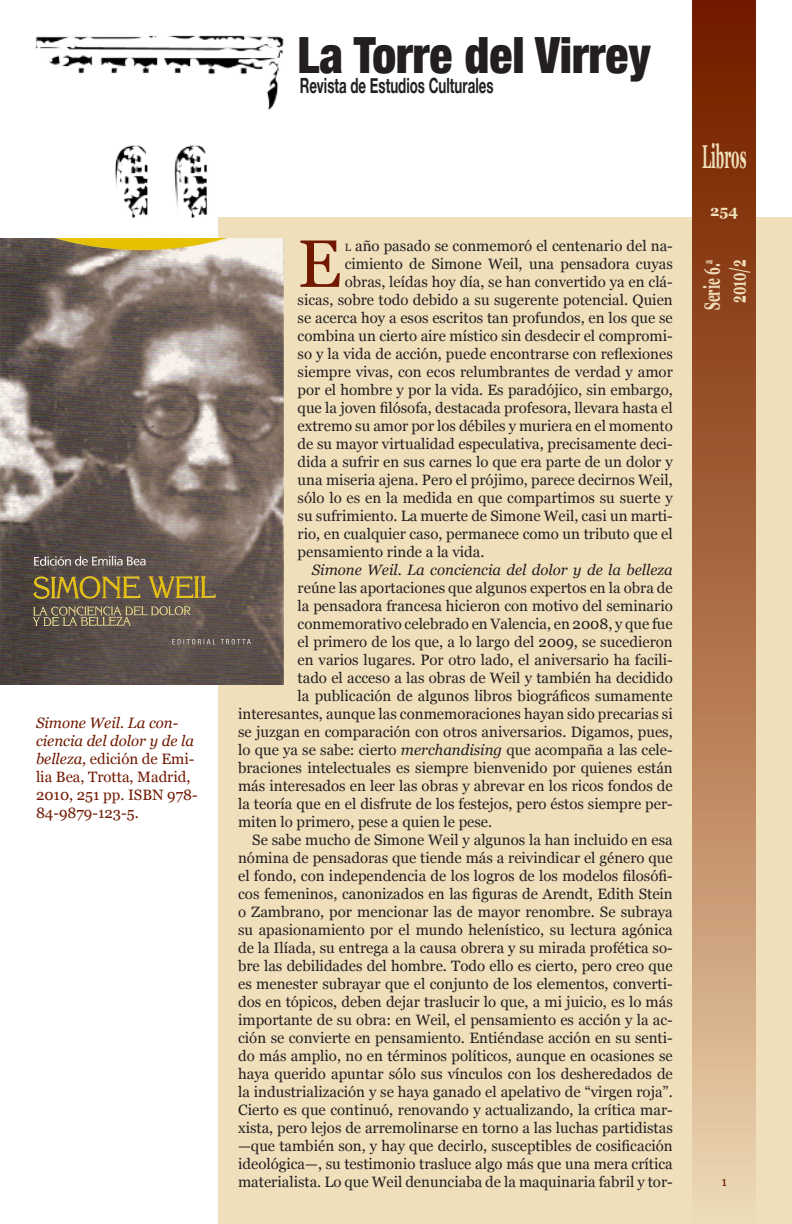
<style>
.page{position:relative;width:792px;height:1224px;background:#fff}
.page>*{position:absolute;margin:0;border:0;box-sizing:border-box;transform-origin:0 0}
.t1{font:66.9px "Georgia";color:#701900}
.t2{font:900 condensed 50px "Helvetica Neue";color:#231f20;scale:.95 1}
.t3{font:700 33px "Georgia";color:#efdfbb;scale:.4 1}
.t4{font:700 22px "Georgia";color:#efdfbb;scale:.55 1}
.t5{font:700 21px "Helvetica Neue";color:#231f20;scale:.63 1}
.Texto_nota_pie{font:15px/18px "Georgia";color:#231f20;text-align:justify}
.t6{font:15px/18px "Georgia";color:#701900}
.Texto_nota_pie-2{font:italic 15px "Georgia";color:#231f20}
.t7{font:700 15px "Georgia";color:#efdfbb}
.s1{font-style:italic}
.s2{font-size:10.5px}
</style>
<div class="page">
<div style="left:218px;top:217px;width:574px;height:1007px;background:#efdfbb"></div>
<div style="left:693px;top:0;width:63px;height:1224px;background:linear-gradient(to bottom,#6f1300,#edd1ab)"></div>
<img style="left:35px;top:35px;width:249px;height:184px">
<img style="left:0;top:238px;width:283px;height:447px">
<svg style="left:722px;top:1179px;width:5px;height:7px"></svg>
<p class="t6" style="left:36px;top:714px;width:163px"><span class="s1">Simone Weil. La con&shy;ciencia del dolor y de la belleza</span>, edición de Emi&shy;lia Bea, Trotta, Madrid,<br>2010, 251 pp. ISBN 978-<br>84-9879-123-5.</p>
<p class="t2" style="left:298px;top:25px;width:373px">La Torre del Virrey</p>
<p class="t5" style="left:300px;top:73px;width:309px">Revista de Estudios Culturales</p>
<p class="t1" style="left:298px;top:226px;width:45px">E</p>
<p class="Texto_nota_pie" style="left:345px;top:237px;width:330px"><span class="s2">l</span> año pasado se conmemoró el centenario del na-</p>
<p class="Texto_nota_pie" style="left:345px;top:255px;width:330px">cimiento de Simone Weil, una pensadora cuyas</p>
<p class="Texto_nota_pie" style="left:345px;top:273px;width:330px">obras, leídas hoy día, se han convertido ya en clá-</p>
<p class="Texto_nota_pie" style="left:298px;top:291px;width:377px">sicas, sobre todo debido a su sugerente potencial. Quien</p>
<p class="Texto_nota_pie" style="left:298px;top:309px;width:377px">se acerca hoy a esos escritos tan profundos, en los que se</p>
<p class="Texto_nota_pie" style="left:298px;top:327px;width:377px">combina un cierto aire místico sin desdecir el compromi-</p>
<p class="Texto_nota_pie" style="left:298px;top:345px;width:377px">so y la vida de acción, puede encontrarse con reflexiones</p>
<p class="Texto_nota_pie" style="left:298px;top:363px;width:377px">siempre vivas, con ecos relumbrantes de verdad y amor</p>
<p class="Texto_nota_pie" style="left:298px;top:381px;width:377px">por el hombre y por la vida. Es paradójico, sin embargo,</p>
<p class="Texto_nota_pie" style="left:298px;top:399px;width:377px">que la joven filósofa, destacada profesora, llevara hasta el</p>
<p class="Texto_nota_pie" style="left:298px;top:417px;width:377px">extremo su amor por los débiles y muriera en el momento</p>
<p class="Texto_nota_pie" style="left:298px;top:435px;width:377px">de su mayor virtualidad especulativa, precisamente deci-</p>
<p class="Texto_nota_pie" style="left:298px;top:453px;width:377px">dida a sufrir en sus carnes lo que era parte de un dolor y</p>
<p class="Texto_nota_pie" style="left:298px;top:471px;width:377px">una miseria ajena. Pero el prójimo, parece decirnos Weil,</p>
<p class="Texto_nota_pie" style="left:298px;top:489px;width:377px">sólo lo es en la medida en que compartimos su suerte y</p>
<p class="Texto_nota_pie" style="left:298px;top:507px;width:377px">su sufrimiento. La muerte de Simone Weil, casi un marti-</p>
<p class="Texto_nota_pie" style="left:298px;top:525px;width:377px">rio, en cualquier caso, permanece como un tributo que el</p>
<p class="Texto_nota_pie" style="left:298px;top:543px;width:188px">pensamiento rinde a la vida.</p>
<p class="Texto_nota_pie-2" style="left:312px;top:561px;width:363px">Simone Weil. La conciencia del dolor y de la belleza</p>
<p class="Texto_nota_pie" style="left:298px;top:579px;width:377px">reúne las aportaciones que algunos expertos en la obra de</p>
<p class="Texto_nota_pie" style="left:298px;top:597px;width:377px">la pensadora francesa hicieron con motivo del seminario</p>
<p class="Texto_nota_pie" style="left:298px;top:615px;width:377px">conmemorativo celebrado en Valencia, en 2008, y que fue</p>
<p class="Texto_nota_pie" style="left:298px;top:633px;width:377px">el primero de los que, a lo largo del 2009, se sucedieron</p>
<p class="Texto_nota_pie" style="left:298px;top:651px;width:377px">en varios lugares. Por otro lado, el aniversario ha facili-</p>
<p class="Texto_nota_pie" style="left:298px;top:669px;width:377px">tado el acceso a las obras de Weil y también ha decidido</p>
<p class="Texto_nota_pie" style="left:298px;top:687px;width:377px">la publicación de algunos libros biográficos sumamente</p>
<p class="Texto_nota_pie" style="left:238px;top:705px;width:436px">interesantes, aunque las conmemoraciones hayan sido precarias si</p>
<p class="Texto_nota_pie" style="left:238px;top:723px;width:436px">se juzgan en comparación con otros aniversarios. Digamos, pues,</p>
<p class="Texto_nota_pie" style="left:238px;top:741px;width:436px">lo que ya se sabe: cierto <span class="s1">merchandising</span> que acompaña a las cele-</p>
<p class="Texto_nota_pie" style="left:238px;top:759px;width:436px">braciones intelectuales es siempre bienvenido por quienes están</p>
<p class="Texto_nota_pie" style="left:238px;top:777px;width:436px">más interesados en leer las obras y abrevar en los ricos fondos de</p>
<p class="Texto_nota_pie" style="left:238px;top:795px;width:436px">la teoría que en el disfrute de los festejos, pero éstos siempre per-</p>
<p class="Texto_nota_pie" style="left:238px;top:813px;width:256px">miten lo primero, pese a quien le pese.</p>
<p class="Texto_nota_pie" style="left:238px;top:831px;width:436px;text-indent:14px">Se sabe mucho de Simone Weil y algunos la han incluido en esa nómina de pensadoras que tiende más a reivindicar el género que el fondo, con independencia de los logros de los modelos filosófi&shy;cos femeninos, canonizados en las figuras de Arendt, Edith Stein o Zambrano, por mencionar las de mayor renombre. Se subraya su apasionamiento por el mundo helenístico, su lectura agónica de la Ilíada, su entrega a la causa obrera y su mirada profética so&shy;bre las debilidades del hombre. Todo ello es cierto, pero creo que es menester subrayar que el conjunto de los elementos, converti&shy;dos en tópicos, deben dejar traslucir lo que, a mi juicio, es lo más importante de su obra: en Weil, el pensamiento es acción y la ac&shy;ción se convierte en pensamiento. Entiéndase acción en su senti&shy;do más amplio, no en términos políticos, aunque en ocasiones se haya querido apuntar sólo sus vínculos con los desheredados de la industrialización y se haya ganado el apelativo de “virgen roja”.<br>Cierto es que continuó, renovando y actualizando, la crítica mar&shy;xista, pero lejos de arremolinarse en torno a las luchas partidistas —que también son, y hay que decirlo, susceptibles de cosificación ideológica—, su testimonio trasluce algo más que una mera crítica materialista. Lo que Weil denunciaba de la maquinaria fabril y tor-</p>
<p class="t3" style="left:702px;top:138px;width:112px">Libros</p>
<p class="t7" style="left:710px;top:202px;width:30px">254</p>
<p class="t4" style="left:700px;top:310px;width:94px;rotate:-90deg">Serie 6.<sup>a</sup></p>
<p class="t4" style="left:726px;top:303px;width:80px;rotate:-90deg">2010/2</p>
</div>
